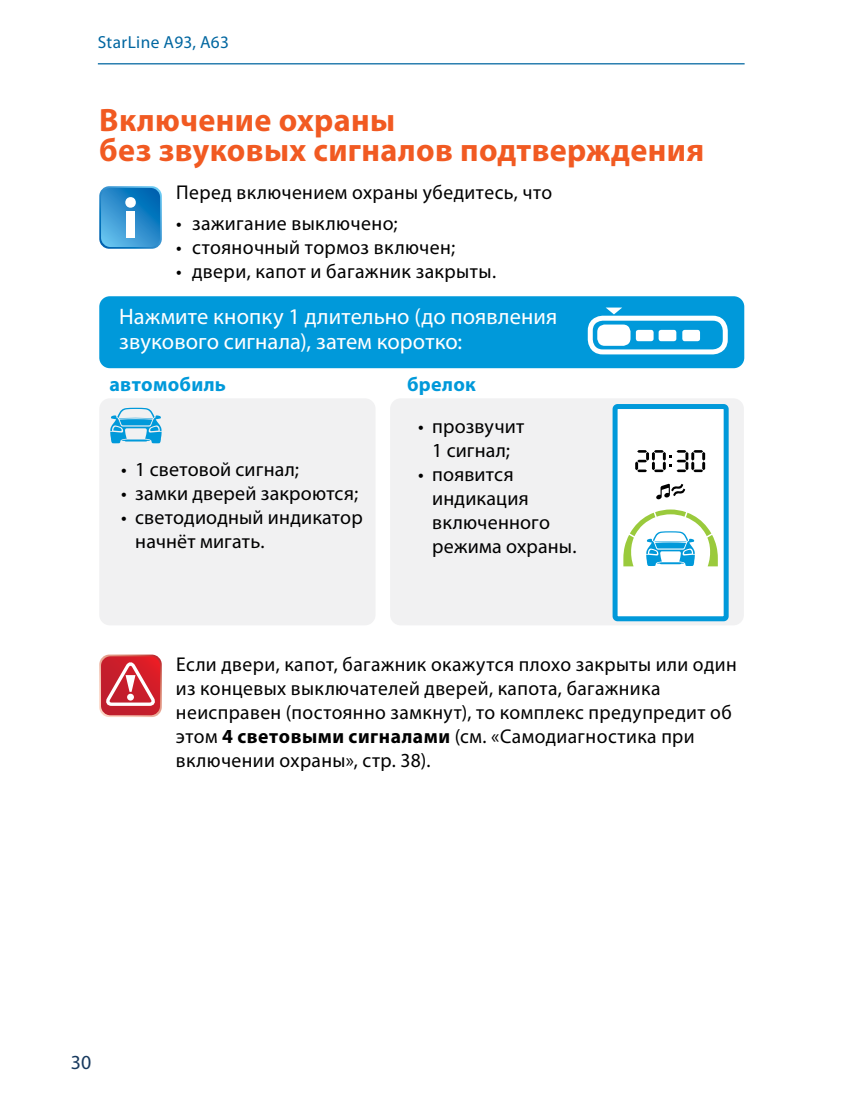
<style>
.page{position:relative;width:851px;height:1099px;background:#fff}
.page>*{position:absolute;margin:0;border:0;box-sizing:border-box;transform-origin:0 0}
.t1{font:700 32.5px/30px "Myriad Pro";letter-spacing:.01em;color:#f15a22}
.t2{font:22.5px/25px "Myriad Pro";letter-spacing:.005em;color:#fff}
.t3{font:20px/24px "Myriad Pro";letter-spacing:.02em;color:#000}
.t4{font:700 20px "Myriad Pro";letter-spacing:.015em;color:#0099da}
.t5{font:20px "Myriad Pro";color:#17395e}
.t6{font:17.5px "Myriad Pro";letter-spacing:.02em;color:#0066a0}
.s1{font-weight:700}
</style>
<div class="page">
<hr style="left:98px;top:63px;width:646px;height:1px;background:#0066a0">
<svg style="left:99px;top:186px;width:63px;height:63px;background:#3493cf"></svg>
<div style="left:125px;top:197px;width:11px;height:11px;background:#fff;border-radius:50%"></div>
<div style="left:126px;top:211px;width:9px;height:27px;background:#fff"></div>
<div style="left:99px;top:398px;width:276px;height:227px;background:#f1f1f2;border-radius:11px"></div>
<div style="left:390px;top:398px;width:353px;height:227px;background:#f1f1f2;border-radius:11px"></div>
<div style="left:99px;top:296px;width:645px;height:72px;background:#0099da;border-radius:11px"></div>
<div style="left:615px;top:406px;width:111px;height:212px;background:#fff;border-radius:2px"></div>
<div style="left:612px;top:404px;width:116px;height:217px;border:5px solid #0099da;border-radius:2px"></div>
<svg style="left:635px;top:450px;width:70px;height:22px"></svg>
<svg style="left:656px;top:483px;width:29px;height:16px"></svg>
<svg style="left:623px;top:509px;width:94px;height:57px"></svg>
<div style="left:587px;top:316px;width:140px;height:38px;border:5px solid #fff;border-radius:12px"></div>
<div style="left:597px;top:324px;width:33px;height:22px;background:#fff;border-radius:7px"></div>
<div style="left:635px;top:330px;width:18px;height:11px;background:#fff;border-radius:2px"></div>
<div style="left:658px;top:330px;width:18px;height:11px;background:#fff;border-radius:2px"></div>
<div style="left:682px;top:330px;width:18px;height:11px;background:#fff;border-radius:2px"></div>
<svg style="left:605px;top:307px;width:17px;height:7px"></svg>
<svg style="left:110px;top:408px;width:52px;height:35px"></svg>
<svg style="left:99px;top:654px;width:63px;height:63px;background:#d6535b"></svg>
<div style="left:127px;top:693px;width:7px;height:7px;background:#fff;border-radius:50%"></div>
<p class="t6" style="left:98px;top:32px;width:133px">StarLine A93, A63</p>
<h1 class="t1" style="left:99px;top:104px;width:606px">Включение охраны<br>без звуковых сигналов подтверждения</h1>
<p class="t3" style="left:176px;top:180px;width:377px">Перед включением охраны убедитесь, что</p>
<p class="t3" style="left:176px;top:211px;width:223px">• зажигание выключено;</p>
<p class="t3" style="left:176px;top:235px;width:281px">• стояночный тормоз включен;</p>
<p class="t3" style="left:176px;top:259px;width:321px">• двери, капот и багажник закрыты.</p>
<p class="t2" style="left:119px;top:303px;width:439px">Нажмите кнопку 1 длительно (до появления звукового сигнала), затем коротко:</p>
<p class="t4" style="left:109px;top:371px;width:118px">автомобиль</p>
<p class="t4" style="left:407px;top:371px;width:70px">брелок</p>
<p class="t3" style="left:121px;top:457px;width:179px">• 1 световой сигнал;</p>
<p class="t3" style="left:121px;top:481px;width:238px">• замки дверей закроются;</p>
<p class="t3" style="left:135px;top:505px;width:229px;text-indent:-14px">• светодиодный индикатор начнёт мигать.</p>
<p class="t3" style="left:418px;top:414px;width:108px;text-align:center">• прозвучит<br>1 сигнал;</p>
<p class="t3" style="left:432px;top:462px;width:146px;text-indent:-14px">• появится индикация включенного режима охраны.</p>
<p class="t3" style="left:176px;top:651px;width:562px">Если двери, капот, багажник окажутся плохо закрыты или один из концевых выключателей дверей, капота, багажника неисправен (постоянно замкнут), то комплекс предупредит об этом <span class="s1">4 световыми сигналами</span> (см. «Самодиагностика при включении охраны», стр. 38).</p>
<p class="t5" style="left:71px;top:1049px;width:22px">30</p>
</div>
